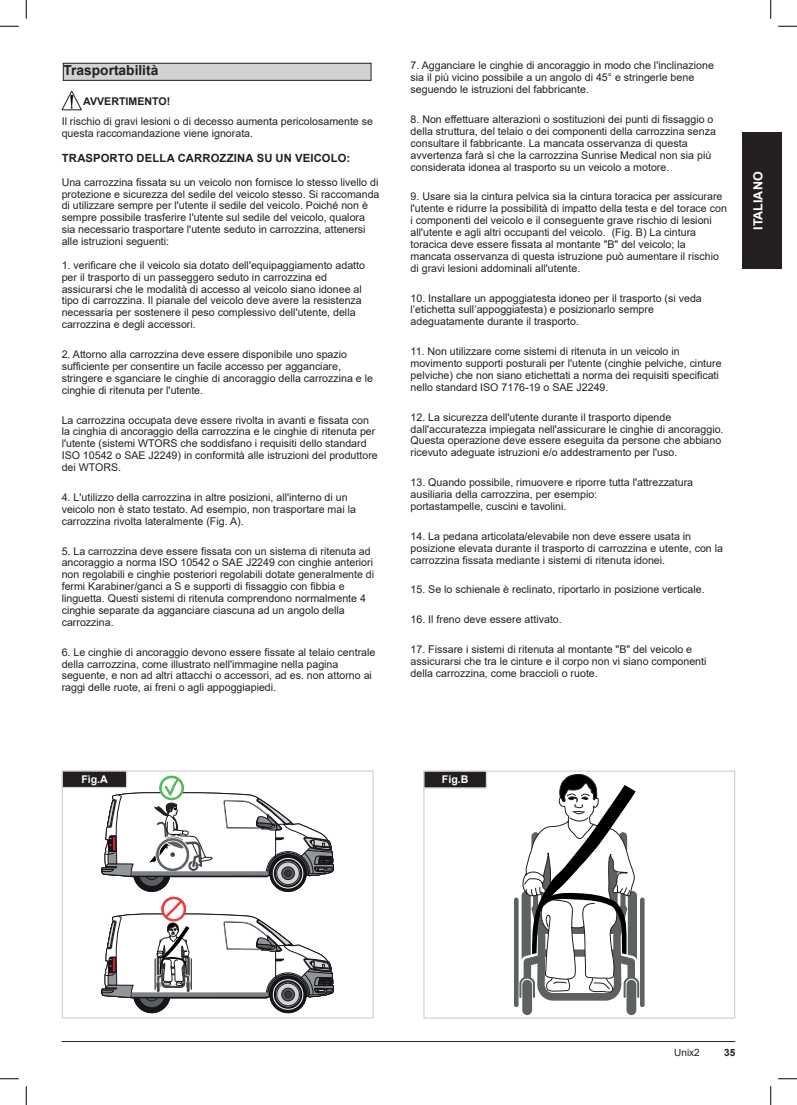
<style>
.page{position:relative;width:797px;height:1105px;background:#fff}
.page>*{position:absolute;margin:0;border:0;box-sizing:border-box;transform-origin:0 0}
.Italian_Heading_1{font:700 13.75px "Arial";color:#231f20}
.t1{font:700 12.5px "Arial";color:#fff}
.Option_Title{font:700 11.25px "Arial";letter-spacing:.01em;color:#231f20}
.Body_Text{font:10.62px/11.9px "Arial";color:#231f20}
.Body_Text_Bold{font:700 10.62px "Arial";color:#231f20}
.Bildnummer{font:700 10.62px "Arial";color:#fff}
.t2{font:10px "Arial";color:#231f20}
.t3{font:700 10px "Arial";color:#231f20}
</style>
<div class="page">
<div style="left:742px;top:133px;width:39px;height:136px;background:#231f20"></div>
<hr style="left:62px;top:1041px;width:673px;height:1px;background:#231f20">
<div style="left:63px;top:63px;width:308px;height:17px;background:#d1d2d4"></div>
<div style="left:63px;top:63px;width:308px;height:18px;border:1px solid #231f20"></div>
<img style="left:62px;top:90px;width:20px;height:20px">
<div style="left:133px;top:855px;width:37px;height:37px;background:#171419;border-radius:50%"></div>
<div style="left:139px;top:861px;width:25px;height:25px;background:#595e62;border-radius:50%"></div>
<div style="left:145px;top:867px;width:13px;height:13px;border:1px solid #171419;border-radius:50%"></div>
<svg style="left:269px;top:855px;width:38px;height:37px"></svg>
<svg style="left:275px;top:861px;width:26px;height:25px"></svg>
<div style="left:275px;top:860px;width:26px;height:26px;border:1px solid #171419;border-radius:50%"></div>
<div style="left:273px;top:858px;width:30px;height:30px;border:1px solid #fff;border-radius:50%"></div>
<div style="left:277px;top:862px;width:22px;height:23px;border:1px solid #171419;border-radius:50%"></div>
<div style="left:282px;top:867px;width:12px;height:13px;background:#595e62;border-radius:50%"></div>
<div style="left:282px;top:867px;width:12px;height:13px;border:1px solid #171419;border-radius:50%"></div>
<div style="left:133px;top:976px;width:37px;height:37px;background:#171419;border-radius:50%"></div>
<svg style="left:139px;top:982px;width:25px;height:25px"></svg>
<div style="left:145px;top:988px;width:13px;height:13px;border:1px solid #171419;border-radius:50%"></div>
<svg style="left:269px;top:976px;width:38px;height:37px"></svg>
<svg style="left:275px;top:982px;width:26px;height:25px"></svg>
<div style="left:275px;top:982px;width:26px;height:25px;border:1px solid #171419;border-radius:50%"></div>
<div style="left:273px;top:980px;width:30px;height:29px;border:1px solid #fff;border-radius:50%"></div>
<div style="left:277px;top:983px;width:22px;height:23px;border:1px solid #171419;border-radius:50%"></div>
<div style="left:282px;top:988px;width:12px;height:13px;border:1px solid #171419;border-radius:50%"></div>
<div style="left:161px;top:897px;width:25px;height:24px;border:2px solid #ee3d39;border-radius:50%"></div>
<div style="left:159px;top:776px;width:25px;height:24px;border:2px solid #53ba5a;border-radius:50%"></div>
<svg style="left:102px;top:777px;width:231px;height:100px"></svg>
<svg style="left:132px;top:871px;width:136px;height:4px"></svg>
<svg style="left:102px;top:898px;width:231px;height:100px"></svg>
<div style="left:62px;top:770px;width:311px;height:248px;border:1px solid #d1d2d4"></div>
<div style="left:62px;top:771px;width:65px;height:16px;background:#231f20"></div>
<div style="left:62px;top:770px;width:65px;height:18px;border:1px solid #d1d2d4"></div>
<div style="left:626px;top:980px;width:10px;height:35px;background:#5d6162;border-radius:5px"></div>
<hr style="left:640px;top:897px;width:4px;height:110px;background:#5d6162;border-radius:2px">
<hr style="left:514px;top:897px;width:4px;height:110px;background:#5d6162;border-radius:2px">
<div style="left:522px;top:980px;width:10px;height:35px;background:#5d6162;border-radius:5px"></div>
<svg style="left:519px;top:774px;width:120px;height:227px"></svg>
<div style="left:423px;top:770px;width:312px;height:249px;border:1px solid #d1d2d4"></div>
<div style="left:424px;top:771px;width:62px;height:17px;background:#231f20"></div>
<div style="left:423px;top:770px;width:64px;height:18px;border:1px solid #d1d2d4"></div>
<svg style="left:0;top:25px;width:19px;height:2px"></svg>
<svg style="left:778px;top:25px;width:19px;height:2px"></svg>
<svg style="left:0;top:1078px;width:19px;height:1px"></svg>
<svg style="left:778px;top:1078px;width:19px;height:1px"></svg>
<svg style="left:25px;top:0;width:2px;height:19px"></svg>
<svg style="left:25px;top:1086px;width:2px;height:19px"></svg>
<svg style="left:770px;top:0;width:1px;height:19px"></svg>
<svg style="left:770px;top:1086px;width:1px;height:19px"></svg>
<p class="Italian_Heading_1" style="left:64px;top:60px;width:96px">Trasportabilità</p>
<p class="Body_Text_Bold" style="left:83px;top:94px;width:88px">AVVERTIMENTO!</p>
<p class="Body_Text" style="left:62px;top:115px;width:313px">Il rischio di gravi lesioni o di decesso aumenta pericolosamente se questa raccomandazione viene ignorata.</p>
<p class="Option_Title" style="left:62px;top:150px;width:290px">TRASPORTO DELLA CARROZZINA SU UN VEICOLO:</p>
<p class="Body_Text" style="left:62px;top:176px;width:319px">Una carrozzina fissata su un veicolo non fornisce lo stesso livello di protezione e sicurezza del sedile del veicolo stesso. Si raccomanda di utilizzare sempre per l'utente il sedile del veicolo. Poiché non è sempre possibile trasferire l'utente sul sedile del veicolo, qualora sia necessario trasportare l'utente seduto in carrozzina, attenersi alle istruzioni seguenti:</p>
<p class="Body_Text" style="left:62px;top:259px;width:305px">1. verificare che il veicolo sia dotato dell'equipaggiamento adatto per il trasporto di un passeggero seduto in carrozzina ed assicurarsi che le modalità di accesso al veicolo siano idonee al tipo di carrozzina. Il pianale del veicolo deve avere la resistenza necessaria per sostenere il peso complessivo dell'utente, della carrozzina e degli accessori.</p>
<p class="Body_Text" style="left:62px;top:348px;width:313px">2. Attorno alla carrozzina deve essere disponibile uno spazio sufficiente per consentire un facile accesso per agganciare, stringere e sganciare le cinghie di ancoraggio della carrozzina e le cinghie di ritenuta per l'utente.</p>
<p class="Body_Text" style="left:62px;top:414px;width:317px">La carrozzina occupata deve essere rivolta in avanti e fissata con la cinghia di ancoraggio della carrozzina e le cinghie di ritenuta per l'utente (sistemi WTORS che soddisfano i requisiti dello standard ISO 10542 o SAE J2249) in conformità alle istruzioni del produttore dei WTORS.</p>
<p class="Body_Text" style="left:62px;top:491px;width:296px">4. L'utilizzo della carrozzina in altre posizioni, all'interno di un veicolo non è stato testato. Ad esempio, non trasportare mai la carrozzina rivolta lateralmente (Fig. A).</p>
<p class="Body_Text" style="left:62px;top:545px;width:314px">5. La carrozzina deve essere fissata con un sistema di ritenuta ad ancoraggio a norma ISO 10542 o SAE J2249 con cinghie anteriori non regolabili e cinghie posteriori regolabili dotate generalmente di fermi Karabiner/ganci a S e supporti di fissaggio con fibbia e linguetta. Questi sistemi di ritenuta comprendono normalmente 4 cinghie separate da agganciare ciascuna ad un angolo della carrozzina.</p>
<p class="Body_Text" style="left:62px;top:646px;width:315px">6. Le cinghie di ancoraggio devono essere fissate al telaio centrale della carrozzina, come illustrato nell'immagine nella pagina seguente, e non ad altri attacchi o accessori, ad es. non attorno ai raggi delle ruote, ai freni o agli appoggiapiedi.</p>
<p class="Body_Text" style="left:410px;top:60px;width:305px">7. Agganciare le cinghie di ancoraggio in modo che l'inclinazione sia il più vicino possibile a un angolo di 45° e stringerle bene seguendo le istruzioni del fabbricante.</p>
<p class="Body_Text" style="left:410px;top:113px;width:307px">8. Non effettuare alterazioni o sostituzioni dei punti di fissaggio o della struttura, del telaio o dei componenti della carrozzina senza consultare il fabbricante. La mancata osservanza di questa avvertenza farà sì che la carrozzina Sunrise Medical non sia più considerata idonea al trasporto su un veicolo a motore.</p>
<p class="Body_Text" style="left:410px;top:191px;width:318px">9. Usare sia la cintura pelvica sia la cintura toracica per assicurare l'utente e ridurre la possibilità di impatto della testa e del torace con i componenti del veicolo e il conseguente grave rischio di lesioni all'utente e agli altri occupanti del veicolo. (Fig. B) La cintura toracica deve essere fissata al montante "B" del veicolo; la mancata osservanza di questa istruzione può aumentare il rischio di gravi lesioni addominali all'utente.</p>
<p class="Body_Text" style="left:410px;top:292px;width:293px">10. Installare un appoggiatesta idoneo per il trasporto (si veda l’etichetta sull’appoggiatesta) e posizionarlo sempre adeguatamente durante il trasporto.</p>
<p class="Body_Text" style="left:410px;top:345px;width:312px">11. Non utilizzare come sistemi di ritenuta in un veicolo in movimento supporti posturali per l'utente (cinghie pelviche, cinture pelviche) che non siano etichettati a norma dei requisiti specificati nello standard ISO 7176-19 o SAE J2249.</p>
<p class="Body_Text" style="left:410px;top:411px;width:314px">12. La sicurezza dell'utente durante il trasporto dipende dall'accuratezza impiegata nell'assicurare le cinghie di ancoraggio.<br>Questa operazione deve essere eseguita da persone che abbiano ricevuto adeguate istruzioni e/o addestramento per l'uso.</p>
<p class="Body_Text" style="left:410px;top:476px;width:284px">13. Quando possibile, rimuovere e riporre tutta l'attrezzatura ausiliaria della carrozzina, per esempio:</p>
<p class="Body_Text" style="left:410px;top:500px;width:157px">portastampelle, cuscini e tavolini.</p>
<p class="Body_Text" style="left:410px;top:530px;width:314px">14. La pedana articolata/elevabile non deve essere usata in posizione elevata durante il trasporto di carrozzina e utente, con la carrozzina fissata mediante i sistemi di ritenuta idonei.</p>
<p class="Body_Text" style="left:410px;top:584px;width:296px">15. Se lo schienale è reclinato, riportarlo in posizione verticale.</p>
<p class="Body_Text" style="left:410px;top:614px;width:153px">16. Il freno deve essere attivato.</p>
<p class="Body_Text" style="left:410px;top:643px;width:297px">17. Fissare i sistemi di ritenuta al montante "B" del veicolo e assicurarsi che tra le cinture e il corpo non vi siano componenti della carrozzina, come braccioli o ruote.</p>
<p class="t1" style="left:749px;top:230px;width:60px;rotate:-90deg">ITALIANO</p>
<p class="Bildnummer" style="left:81px;top:772px;width:28px">Fig.A</p>
<p class="Bildnummer" style="left:442px;top:772px;width:28px">Fig.B</p>
<p class="t2" style="left:674px;top:1045px;width:27px">Unix2</p>
<p class="t3" style="left:724px;top:1045px;width:13px">35</p>
</div>
